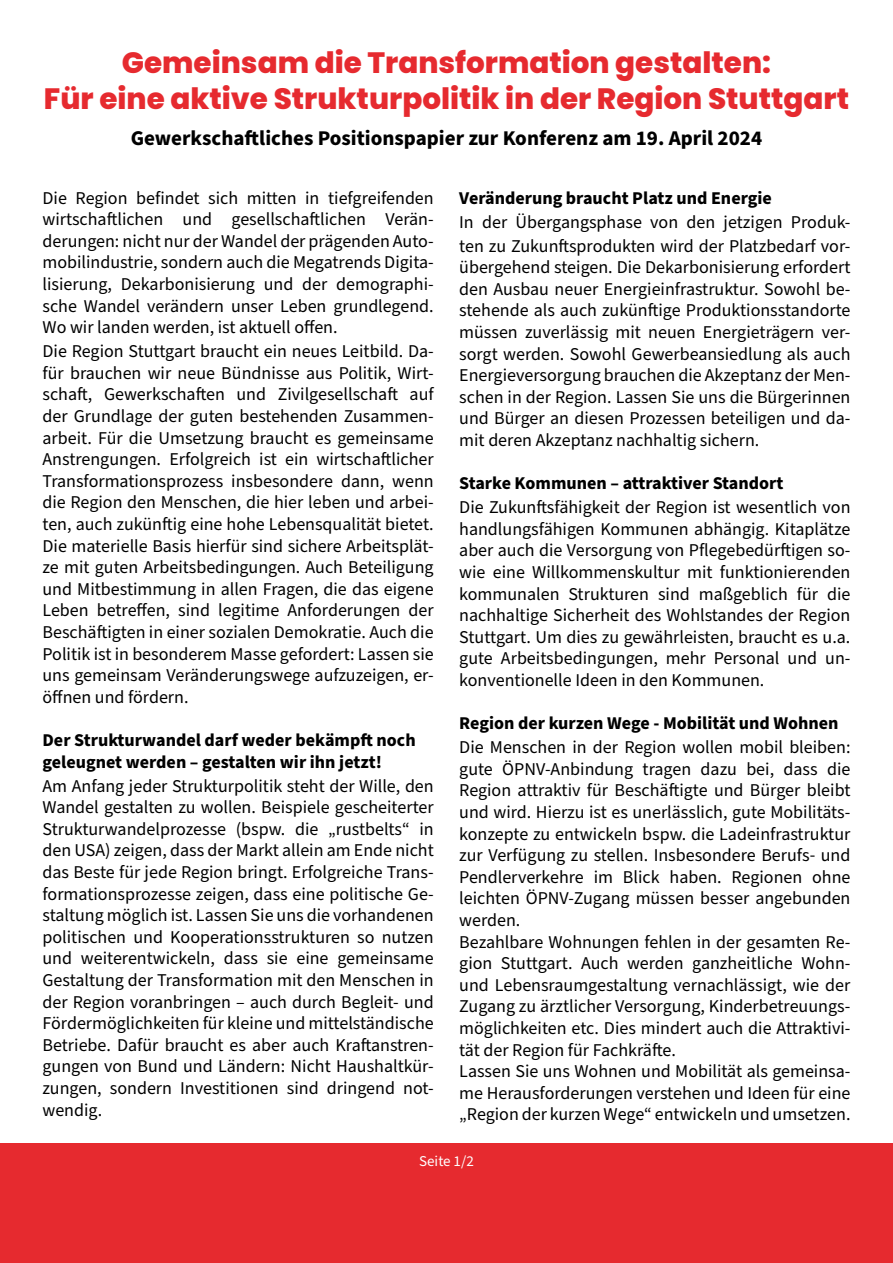
<style>
.page{position:relative;width:893px;height:1263px;background:#fff}
.page>*{position:absolute;margin:0;border:0;box-sizing:border-box;transform-origin:0 0}
.t1{font:800 29.4px/35.2px "Poppins";color:#e62a2f;text-align:center}
.t2{font:700 21px "Source Sans Pro";color:#000}
.t3{font:18px/21.6px "Source Sans Pro";color:#000;text-align:justify}
.t4{font:700 18px/21.6px "Source Sans Pro";color:#000}
.t5{font:15px "Source Sans Pro";color:#fff}
</style>
<div class="page">
<div style="left:0;top:1144px;width:893px;height:119px;background:#e62a2f"></div>
<h1 class="t1" style="left:44px;top:46px;width:807px">Gemeinsam die Transformation gestalten:<br>Für eine aktive Strukturpolitik in der Region Stuttgart</h1>
<p class="t2" style="left:131px;top:123px;width:633px">Gewerkschaftliches Positionspapier zur Konferenz am 19. April 2024</p>
<p class="t4" style="left:459px;top:187px;width:314px">Veränderung braucht Platz und Energie</p>
<p class="t3" style="left:459px;top:210px;width:393px;line-height:24px">In der Übergangsphase von den jetzigen Produk&shy;ten zu Zukunftsprodukten wird der Platzbedarf vor-</p>
<p class="t3" style="left:459px;top:257px;width:393px">übergehend steigen. Die Dekarbonisierung erfordert den Ausbau neuer Energieinfrastruktur. Sowohl be&shy;stehende als auch zukünftige Produktionsstandorte müssen zuverlässig mit neuen Energieträgern ver&shy;sorgt werden. Sowohl Gewerbeansiedlung als auch Energieversorgung brauchen die Akzeptanz der Men&shy;schen in der Region. Lassen Sie uns die Bürgerinnen und Bürger an diesen Prozessen beteiligen und da&shy;mit deren Akzeptanz nachhaltig sichern.</p>
<p class="t4" style="left:459px;top:473px;width:326px">Starke Kommunen – attraktiver Standort</p>
<p class="t3" style="left:459px;top:497px;width:393px">Die Zukunftsfähigkeit der Region ist wesentlich von handlungsfähigen Kommunen abhängig. Kitaplätze aber auch die Versorgung von Pflegebedürftigen so&shy;wie eine Willkommenskultur mit funktionierenden kommunalen Strukturen sind maßgeblich für die nachhaltige Sicherheit des Wohlstandes der Region Stuttgart. Um dies zu gewährleisten, braucht es u.a. gute Arbeitsbedingungen, mehr Personal und un&shy;konventionelle Ideen in den Kommunen.</p>
<p class="t4" style="left:459px;top:713px;width:381px">Region der kurzen Wege - Mobilität und Wohnen</p>
<p class="t3" style="left:459px;top:737px;width:393px;text-align:left">Die Menschen in der Region wollen mobil bleiben: gute ÖPNV-Anbindung tragen dazu bei, dass die Region attraktiv für Beschäftigte und Bürger bleibt und wird. Hierzu ist es unerlässlich, gute Mobilitäts&shy;konzepte zu entwickeln bspw. die Ladeinfrastruktur zur Verfügung zu stellen. Insbesondere Berufs- und Pendlerverkehre im Blick haben. Regionen ohne leichten ÖPNV-Zugang müssen besser angebunden werden.<br>Bezahlbare Wohnungen fehlen in der gesamten Re&shy;gion Stuttgart. Auch werden ganzheitliche Wohn&shy;und Lebensraumgestaltung vernachlässigt, wie der Zugang zu ärztlicher Versorgung, Kinderbetreuungs&shy;möglichkeiten etc. Dies mindert auch die Attraktivi&shy;tät der Region für Fachkräfte.<br>Lassen Sie uns Wohnen und Mobilität als gemeinsa&shy;me Herausforderungen verstehen und Ideen für eine „Region der kurzen Wege“ entwickeln und umsetzen.</p>
<p class="t5" style="left:419px;top:1151px;width:56px">Seite 1/2</p>
<p class="t3" style="left:43px;top:187px;width:393px">Die Region befindet sich mitten in tiefgreifenden wirtschaftlichen und gesellschaftlichen Verän&shy;derungen: nicht nur der Wandel der prägenden Auto&shy;mobilindustrie, sondern auch die Megatrends Digita&shy;lisierung, Dekarbonisierung und der demographi&shy;sche Wandel verändern unser Leben grundlegend.<br>Wo wir landen werden, ist aktuell offen.</p>
<p class="t3" style="left:43px;top:341px;width:393px">Die Region Stuttgart braucht ein neues Leitbild. Da&shy;für brauchen wir neue Bündnisse aus Politik, Wirt&shy;schaft, Gewerkschaften und Zivilgesellschaft auf der Grundlage der guten bestehenden Zusammen&shy;arbeit. Für die Umsetzung braucht es gemeinsame Anstrengungen. Erfolgreich ist ein wirtschaftlicher Transformationsprozess insbesondere dann, wenn die Region den Menschen, die hier leben und arbei&shy;ten, auch zukünftig eine hohe Lebensqualität bietet.<br>Die materielle Basis hierfür sind sichere Arbeitsplät&shy;ze mit guten Arbeitsbedingungen. Auch Beteiligung und Mitbestimmung in allen Fragen, die das eigene Leben betreffen, sind legitime Anforderungen der Beschäftigten in einer sozialen Demokratie. Auch die Politik ist in besonderem Masse gefordert: Lassen sie uns gemeinsam Veränderungswege aufzuzeigen, er&shy;öffnen und fördern.</p>
<p class="t4" style="left:43px;top:730px;width:375px">Der Strukturwandel darf weder bekämpft noch geleugnet werden – gestalten wir ihn jetzt!</p>
<p class="t3" style="left:43px;top:775px;width:393px">Am Anfang jeder Strukturpolitik steht der Wille, den Wandel gestalten zu wollen. Beispiele gescheiterter Strukturwandelprozesse (bspw. die „rustbelts“ in den USA) zeigen, dass der Markt allein am Ende nicht das Beste für jede Region bringt. Erfolgreiche Trans&shy;formationsprozesse zeigen, dass eine politische Ge&shy;staltung möglich ist. Lassen Sie uns die vorhandenen politischen und Kooperationsstrukturen so nutzen und weiterentwickeln, dass sie eine gemeinsame Gestaltung der Transformation mit den Menschen in der Region voranbringen – auch durch Begleit- und Fördermöglichkeiten für kleine und mittelständische Betriebe. Dafür braucht es aber auch Kraftanstren&shy;gungen von Bund und Ländern: Nicht Haushaltkür&shy;zungen, sondern Investitionen sind dringend not&shy;wendig.</p>
</div>
